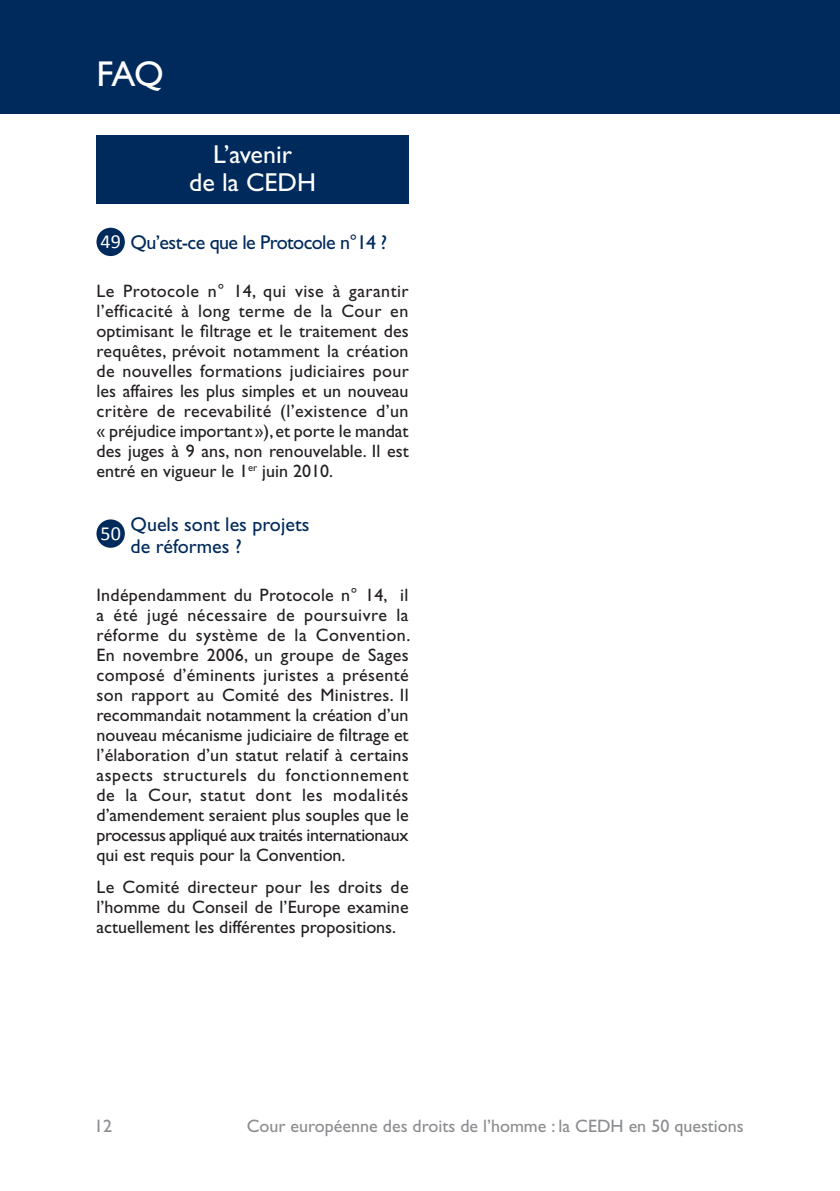
<style>
.page{position:relative;width:840px;height:1191px;background:#fff}
.page>*{position:absolute;margin:0;border:0;box-sizing:border-box;transform-origin:0 0}
.t1{font:36px "Gill Sans Std";color:#fff}
.t2{font:26px/28px "Gill Sans Std";color:#fff;text-align:center}
.FAQ_-_Question{font:20px/22px "Gill Sans Std";color:#002a5b}
.FAQ_-_Question-2{font:20px "Gill Sans Std";letter-spacing:-.03em;color:#002a5b}
.t3{font:20px "Calibri";color:#fff}
.FAQ_-_Texte{font:18px/20px "Gill Sans Std";color:#231f20;text-align:justify}
.t4{font:18px "Gill Sans Std";color:#8a8c8f}
</style>
<div class="page">
<div style="left:0;top:0;width:839px;height:113px;background:#002a5b"></div>
<div style="left:96px;top:136px;width:312px;height:68px;background:#002a5b"></div>
<div style="left:96px;top:228px;width:29px;height:28px;background:#002a5b;border-radius:50%"></div>
<div style="left:96px;top:519px;width:29px;height:29px;background:#002a5b;border-radius:50%"></div>
<h1 class="t1" style="left:96px;top:53px;width:69px">FAQ</h1>
<p class="t2" style="left:189px;top:140px;width:128px">L’avenir<br>de la CEDH</p>
<p class="t3" style="left:100px;top:229px;width:22px">49</p>
<p class="FAQ_-_Question-2" style="left:130px;top:231px;width:258px">Qu’est-ce que le Protocole n°14 ?</p>
<p class="FAQ_-_Texte" style="left:96px;top:281px;width:313px">Le Protocole n° 14, qui vise à garantir l’efficacité à long terme de la Cour en optimisant le filtrage et le traitement des requêtes, prévoit notamment la création de nouvelles formations judiciaires pour les affaires les plus simples et un nouveau critère de recevabilité (l’existence d’un « préjudice important»), et porte le mandat des juges à 9 ans, non renouvelable. Il est entré en vigueur le 1<sup>er</sup> juin 2010.</p>
<p class="t3" style="left:100px;top:520px;width:22px">50</p>
<p class="FAQ_-_Question" style="left:130px;top:513px;width:180px">Quels sont les projets de réformes ?</p>
<p class="FAQ_-_Texte" style="left:96px;top:585px;width:315px">Indépendamment du Protocole n° 14, il a été jugé nécessaire de poursuivre la réforme du système de la Convention.<br>En novembre 2006, un groupe de Sages composé d’éminents juristes a présenté son rapport au Comité des Ministres. Il recommandait notamment la création d’un nouveau mécanisme judiciaire de filtrage et l’élaboration d’un statut relatif à certains aspects structurels du fonctionnement de la Cour, statut dont les modalités d’amendement seraient plus souples que le processus appliqué aux traités internationaux qui est requis pour la Convention.</p>
<p class="FAQ_-_Texte" style="left:96px;top:876px;width:313px">Le Comité directeur pour les droits de l’homme du Conseil de l’Europe examine actuellement les différentes propositions.</p>
<p class="t4" style="left:94px;top:1115px;width:19px">12</p>
<p class="t4" style="left:247px;top:1115px;width:498px">Cour européenne des droits de l’homme : la CEDH en 50 questions</p>
</div>
